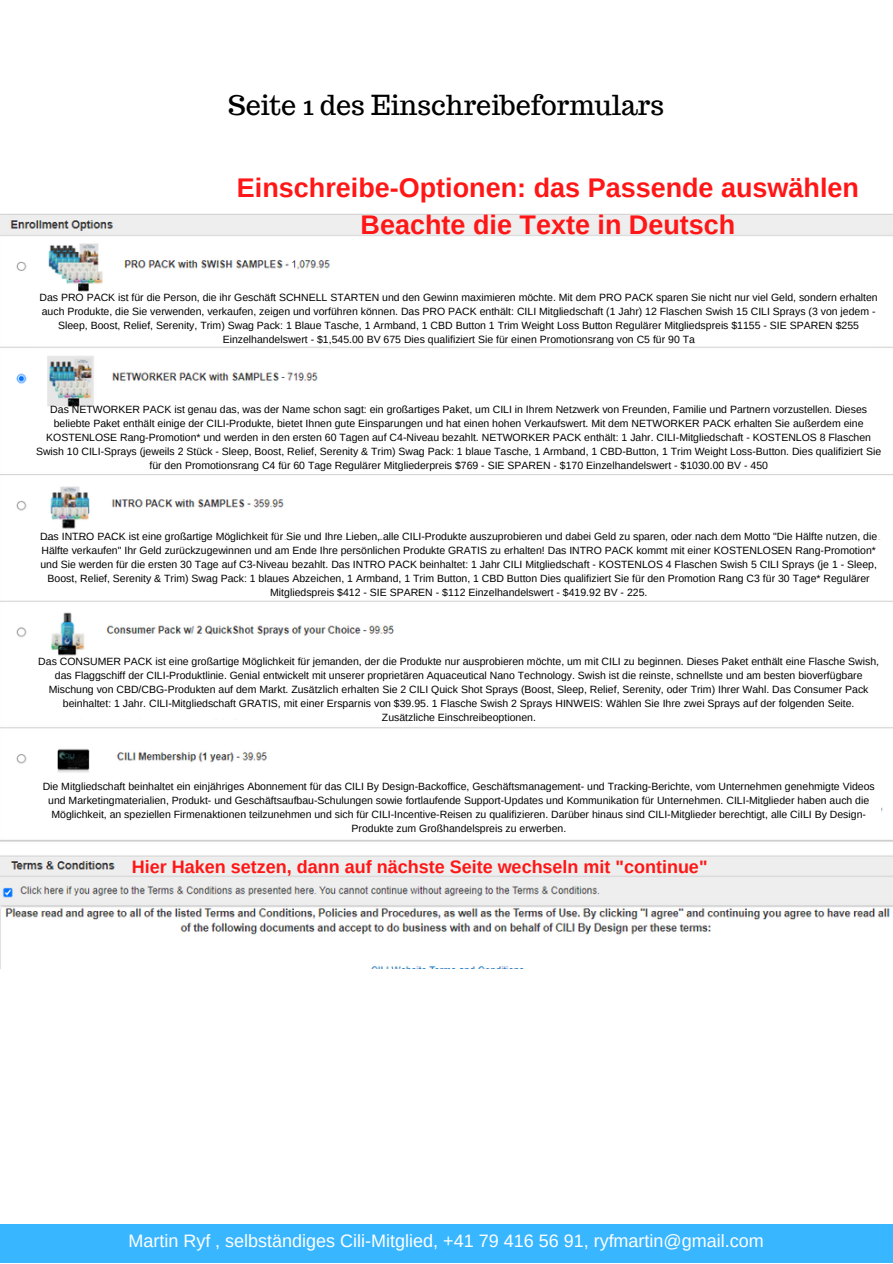
<style>
.page{position:relative;width:893px;height:1264px;background:#fff}
.page>*{position:absolute;margin:0;border:0;box-sizing:border-box;transform-origin:0 0}
.t1{font:700 27px/37px "Arimo";color:#ff1616;text-align:center}
.t2{font:27px "Trocchi";color:#000}
.t3{font:18px "Arimo";color:#fff}
.t4{font:700 18px "Arimo";color:#ff1616}
.t5{font:10.5px/14px "Arimo";color:#000;text-align:center}
</style>
<div class="page">
<div style="left:0;top:1224px;width:892px;height:38px;background:#38b6ff"></div>
<img style="left:0;top:214px;width:892px;height:754px">
<div style="left:32px;top:294px;width:841px;height:52px;background:#fff"></div>
<div style="left:32px;top:408px;width:854px;height:59px;background:#fff"></div>
<div style="left:38px;top:540px;width:842px;height:51px;background:#fff"></div>
<div style="left:38px;top:661px;width:842px;height:56px;background:#fff"></div>
<div style="left:38px;top:779px;width:842px;height:52px;background:#fff"></div>
<h1 class="t2" style="left:228px;top:87px;width:437px">Seite 1 des Einschreibeformulars</h1>
<h1 class="t1" style="left:237px;top:169px;width:623px">Einschreibe-Optionen: das Passende auswählen<br>Beachte die Texte in Deutsch</h1>
<p class="t5" style="left:39px;top:290px;width:839px">Das PRO PACK ist für die Person, die ihr Geschäft SCHNELL STARTEN und den Gewinn maximieren möchte. Mit dem PRO PACK sparen Sie nicht nur viel Geld, sondern erhalten auch Produkte, die Sie verwenden, verkaufen, zeigen und vorführen können. Das PRO PACK enthält: CILI Mitgliedschaft (1 Jahr) 12 Flaschen Swish 15 CILI Sprays (3 von jedem - Sleep, Boost, Relief, Serenity, Trim) Swag Pack: 1 Blaue Tasche, 1 Armband, 1 CBD Button 1 Trim Weight Loss Button Regulärer Mitgliedspreis $1155 - SIE SPAREN $255<br>Einzelhandelswert - $1,545.00 BV 675 Dies qualifiziert Sie für einen Promotionsrang von C5 für 90 Ta</p>
<p class="t5" style="left:36px;top:403px;width:846px">Das NETWORKER PACK ist genau das, was der Name schon sagt: ein großartiges Paket, um CILI in Ihrem Netzwerk von Freunden, Familie und Partnern vorzustellen. Dieses beliebte Paket enthält einige der CILI-Produkte, bietet Ihnen gute Einsparungen und hat einen hohen Verkaufswert. Mit dem NETWORKER PACK erhalten Sie außerdem eine KOSTENLOSE Rang-Promotion* und werden in den ersten 60 Tagen auf C4-Niveau bezahlt. NETWORKER PACK enthält: 1 Jahr. CILI-Mitgliedschaft - KOSTENLOS 8 Flaschen Swish 10 CILI-Sprays (jeweils 2 Stück - Sleep, Boost, Relief, Serenity &amp; Trim) Swag Pack: 1 blaue Tasche, 1 Armband, 1 CBD-Button, 1 Trim Weight Loss-Button. Dies qualifiziert Sie für den Promotionsrang C4 für 60 Tage Regulärer Mitgliederpreis $769 - SIE SPAREN - $170 Einzelhandelswert - $1030.00 BV - 450</p>
<p class="t5" style="left:40px;top:529px;width:838px">Das INTRO PACK ist eine großartige Möglichkeit für Sie und Ihre Lieben, alle CILI-Produkte auszuprobieren und dabei Geld zu sparen, oder nach dem Motto "Die Hälfte nutzen, die Hälfte verkaufen" Ihr Geld zurückzugewinnen und am Ende Ihre persönlichen Produkte GRATIS zu erhalten! Das INTRO PACK kommt mit einer KOSTENLOSEN Rang-Promotion* und Sie werden für die ersten 30 Tage auf C3-Niveau bezahlt. Das INTRO PACK beinhaltet: 1 Jahr CILI Mitgliedschaft - KOSTENLOS 4 Flaschen Swish 5 CILI Sprays (je 1 - Sleep, Boost, Relief, Serenity &amp; Trim) Swag Pack: 1 blaues Abzeichen, 1 Armband, 1 Trim Button, 1 CBD Button Dies qualifiziert Sie für den Promotion Rang C3 für 30 Tage* Regulärer Mitgliedspreis $412 - SIE SPAREN - $112 Einzelhandelswert - $419.92 BV - 225.</p>
<p class="t5" style="left:38px;top:654px;width:842px">Das CONSUMER PACK ist eine großartige Möglichkeit für jemanden, der die Produkte nur ausprobieren möchte, um mit CILI zu beginnen. Dieses Paket enthält eine Flasche Swish, das Flaggschiff der CILI-Produktlinie. Genial entwickelt mit unserer proprietären Aquaceutical Nano Technology. Swish ist die reinste, schnellste und am besten bioverfügbare Mischung von CBD/CBG-Produkten auf dem Markt. Zusätzlich erhalten Sie 2 CILI Quick Shot Sprays (Boost, Sleep, Relief, Serenity, oder Trim) Ihrer Wahl. Das Consumer Pack beinhaltet: 1 Jahr. CILI-Mitgliedschaft GRATIS, mit einer Ersparnis von $39.95. 1 Flasche Swish 2 Sprays HINWEIS: Wählen Sie Ihre zwei Sprays auf der folgenden Seite.<br>Zusätzliche Einschreibeoptionen.</p>
<p class="t5" style="left:43px;top:779px;width:833px">Die Mitgliedschaft beinhaltet ein einjähriges Abonnement für das CILI By Design-Backoffice, Geschäftsmanagement- und Tracking-Berichte, vom Unternehmen genehmigte Videos und Marketingmaterialien, Produkt- und Geschäftsaufbau-Schulungen sowie fortlaufende Support-Updates und Kommunikation für Unternehmen. CILI-Mitglieder haben auch die Möglichkeit, an speziellen Firmenaktionen teilzunehmen und sich für CILI-Incentive-Reisen zu qualifizieren. Darüber hinaus sind CILI-Mitglieder berechtigt, alle CiILI By Design-Produkte zum Großhandelspreis zu erwerben.</p>
<h2 class="t4" style="left:132px;top:856px;width:577px">Hier Haken setzen, dann auf nächste Seite wechseln mit "continue"</h2>
<h2 class="t3" style="left:128px;top:1230px;width:637px">Martin Ryf , selbständiges Cili-Mitglied, +41 79 416 56 91, ryfmartin@gmail.com</h2>
</div>
